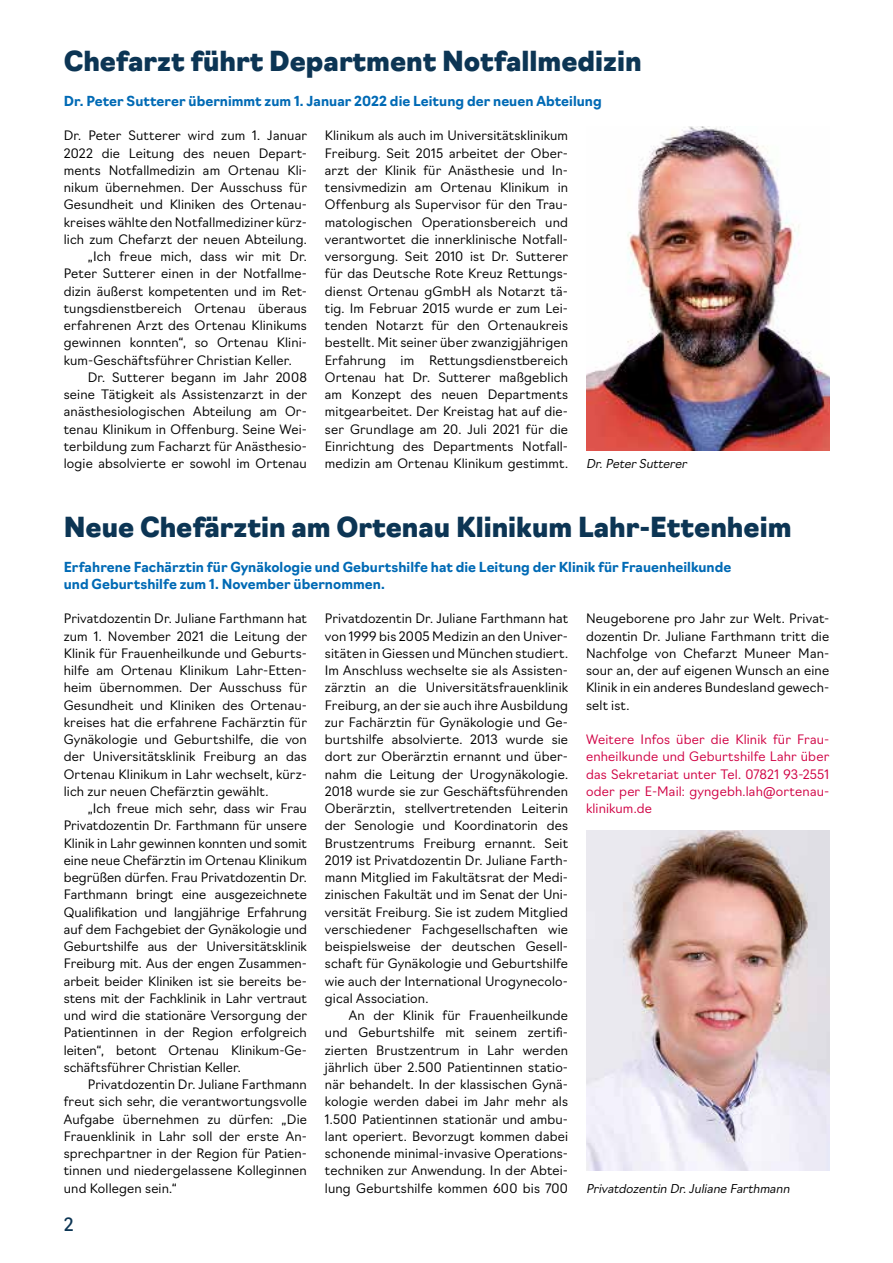
<style>
.page{position:relative;width:893px;height:1263px;background:#fff}
.page>*{position:absolute;margin:0;border:0;box-sizing:border-box;transform-origin:0 0}
.t1{font:900 27px "Navigo";color:#0c3554}
.t2{font:18px "Navigo";color:#0c3554}
.t3{font:700 13.5px/17.2px "Navigo";letter-spacing:.005em;color:#006ab5}
.t4{font:300 12.75px/17.2px "Navigo";letter-spacing:.015em;color:#000;text-align:justify}
.t5{font:300 12.75px/17.2px "Navigo";letter-spacing:.015em;color:#d00244;text-align:justify}
.t6{font:italic 300 12px "Navigo";color:#000}
</style>
<div class="page">
<img style="left:586px;top:126px;width:243px;height:324px">
<img style="left:586px;top:830px;width:243px;height:340px">
<h1 class="t1" style="left:64px;top:40px;width:579px">Chefarzt führt Department Notfallmedizin</h1>
<p class="t3" style="left:64px;top:91px;width:539px">Dr. Peter Sutterer übernimmt zum 1. Januar 2022 die Leitung der neuen Abteilung</p>
<p class="t4" style="left:64px;top:126px;width:245px">Dr. Peter Sutterer wird zum 1. Januar</p>
<p class="t4" style="left:64px;top:143px;width:245px">2022 die Leitung des neuen Depart-</p>
<p class="t4" style="left:64px;top:160px;width:245px">ments Notfallmedizin am Ortenau Kli-</p>
<p class="t4" style="left:64px;top:178px;width:245px">nikum übernehmen. Der Ausschuss für</p>
<p class="t4" style="left:64px;top:195px;width:245px">Gesundheit und Kliniken des Ortenau-</p>
<p class="t4" style="left:64px;top:212px;width:245px">kreises wählte den Notfallmediziner kürz-</p>
<p class="t4" style="left:64px;top:229px;width:245px">lich zum Chefarzt der neuen Abteilung.</p>
<p class="t4" style="left:88px;top:247px;width:221px">„Ich freue mich, dass wir mit Dr.</p>
<p class="t4" style="left:64px;top:264px;width:245px">Peter Sutterer einen in der Notfallme-</p>
<p class="t4" style="left:64px;top:281px;width:245px">dizin äußerst kompetenten und im Ret-</p>
<p class="t4" style="left:64px;top:298px;width:245px">tungsdienstbereich Ortenau überaus</p>
<p class="t4" style="left:64px;top:316px;width:245px">erfahrenen Arzt des Ortenau Klinikums</p>
<p class="t4" style="left:64px;top:333px;width:245px">gewinnen konnten“, so Ortenau Klini-</p>
<p class="t4" style="left:64px;top:350px;width:229px">kum-Geschäftsführer Christian Keller.</p>
<p class="t4" style="left:88px;top:367px;width:221px">Dr. Sutterer begann im Jahr 2008</p>
<p class="t4" style="left:64px;top:385px;width:245px">seine Tätigkeit als Assistenzarzt in der</p>
<p class="t4" style="left:64px;top:402px;width:245px">anästhesiologischen Abteilung am Or-</p>
<p class="t4" style="left:64px;top:419px;width:245px">tenau Klinikum in Offenburg. Seine Wei-</p>
<p class="t4" style="left:64px;top:436px;width:245px">terbildung zum Facharzt für Anästhesio-</p>
<p class="t4" style="left:64px;top:454px;width:245px">logie absolvierte er sowohl im Ortenau</p>
<p class="t4" style="left:325px;top:126px;width:245px">Klinikum als auch im Universitätsklinikum Freiburg. Seit 2015 arbeitet der Ober&shy;arzt der Klinik für Anästhesie und In&shy;tensivmedizin am Ortenau Klinikum in Offenburg als Supervisor für den Trau&shy;matologischen Operationsbereich und verantwortet die innerklinische Notfall&shy;versorgung. Seit 2010 ist Dr. Sutterer für das Deutsche Rote Kreuz Rettungs&shy;dienst Ortenau gGmbH als Notarzt tä&shy;tig. Im Februar 2015 wurde er zum Lei&shy;tenden Notarzt für den Ortenaukreis bestellt. Mit seiner über zwanzigjährigen Erfahrung im Rettungsdienstbereich Ortenau hat Dr. Sutterer maßgeblich am Konzept des neuen Departments mitgearbeitet. Der Kreistag hat auf die&shy;ser Grundlage am 20. Juli 2021 für die Einrichtung des Departments Notfall&shy;medizin am Ortenau Klinikum gestimmt.</p>
<p class="t6" style="left:586px;top:454px;width:105px">Dr.PeterSutterer</p>
<h1 class="t1" style="left:64px;top:506px;width:729px">Neue Chefärztin am Ortenau Klinikum Lahr-Ettenheim</h1>
<p class="t3" style="left:64px;top:557px;width:669px">Erfahrene Fachärztin für Gynäkologie und Geburtshilfe hat die Leitung der Klinik für Frauenheilkunde und Geburtshilfe zum 1. November übernommen.</p>
<p class="t4" style="left:64px;top:609px;width:245px">Privatdozentin Dr. Juliane Farthmann hat zum 1. November 2021 die Leitung der Klinik für Frauenheilkunde und Geburts&shy;hilfe am Ortenau Klinikum Lahr-Etten&shy;heim übernommen. Der Ausschuss für Gesundheit und Kliniken des Ortenau&shy;kreises hat die erfahrene Fachärztin für Gynäkologie und Geburtshilfe, die von der Universitätsklinik Freiburg an das Ortenau Klinikum in Lahr wechselt, kürz&shy;lich zur neuen Chefärztin gewählt.</p>
<p class="t4" style="left:64px;top:799px;width:245px;text-indent:24px">„Ich freue mich sehr, dass wir Frau Privatdozentin Dr. Farthmann für unsere Klinik in Lahr gewinnen konnten und somit eine neue Chefärztin im Ortenau Klinikum begrüßen dürfen. Frau Privatdozentin Dr.<br>Farthmann bringt eine ausgezeichnete Qualifikation und langjährige Erfahrung auf dem Fachgebiet der Gynäkologie und Geburtshilfe aus der Universitätsklinik Freiburg mit. Aus der engen Zusammen&shy;arbeit beider Kliniken ist sie bereits be&shy;stens mit der Fachklinik in Lahr vertraut und wird die stationäre Versorgung der Patientinnen in der Region erfolgreich leiten“, betont Ortenau Klinikum-Ge&shy;schäftsführer Christian Keller.</p>
<p class="t4" style="left:64px;top:1075px;width:245px;text-indent:24px">Privatdozentin Dr. Juliane Farthmann freut sich sehr, die verantwortungsvolle Aufgabe übernehmen zu dürfen: „Die Frauenklinik in Lahr soll der erste An&shy;sprechpartner in der Region für Patien&shy;tinnen und niedergelassene Kolleginnen und Kollegen sein.“</p>
<h2 class="t2" style="left:64px;top:1210px;width:11px">2</h2>
<p class="t4" style="left:325px;top:609px;width:245px">Privatdozentin Dr. Juliane Farthmann hat von 1999 bis 2005 Medizin an den Univer&shy;sitäten in Giessen und München studiert.<br>Im Anschluss wechselte sie als Assisten&shy;zärztin an die Universitätsfrauenklinik Freiburg, an der sie auch ihre Ausbildung zur Fachärztin für Gynäkologie und Ge&shy;burtshilfe absolvierte. 2013 wurde sie dort zur Oberärztin ernannt und über&shy;nahm die Leitung der Urogynäkologie.<br>2018 wurde sie zur Geschäftsführenden Oberärztin, stellvertretenden Leiterin der Senologie und Koordinatorin des Brustzentrums Freiburg ernannt. Seit 2019 ist Privatdozentin Dr. Juliane Farth&shy;mann Mitglied im Fakultätsrat der Medi&shy;zinischen Fakultät und im Senat der Uni&shy;versität Freiburg. Sie ist zudem Mitglied verschiedener Fachgesellschaften wie beispielsweise der deutschen Gesell&shy;schaft für Gynäkologie und Geburtshilfe wie auch der International Urogynecolo&shy;gical Association.</p>
<p class="t4" style="left:325px;top:1006px;width:245px;text-indent:24px">An der Klinik für Frauenheilkunde und Geburtshilfe mit seinem zertifi&shy;zierten Brustzentrum in Lahr werden jährlich über 2.500 Patientinnen statio&shy;när behandelt. In der klassischen Gynä&shy;kologie werden dabei im Jahr mehr als 1.500 Patientinnen stationär und ambu&shy;lant operiert. Bevorzugt kommen dabei schonende minimal-invasive Operations&shy;techniken zur Anwendung. In der Abtei&shy;lung Geburtshilfe kommen 600 bis 700</p>
<p class="t4" style="left:586px;top:609px;width:245px">Neugeborene pro Jahr zur Welt. Privat&shy;dozentin Dr. Juliane Farthmann tritt die Nachfolge von Chefarzt Muneer Man&shy;sour an, der auf eigenen Wunsch an eine Klinik in ein anderes Bundesland gewech&shy;selt ist.</p>
<p class="t5" style="left:586px;top:730px;width:245px">Weitere Infos über die Klinik für Frau&shy;enheilkunde und Geburtshilfe Lahr über das Sekretariat unter Tel. 07821 93-2551 oder per E-Mail: gyngebh.lah@ortenau&shy;klinikum.de</p>
<p class="t6" style="left:586px;top:1179px;width:208px">Privatdozentin Dr.Juliane Farthmann</p>
</div>
